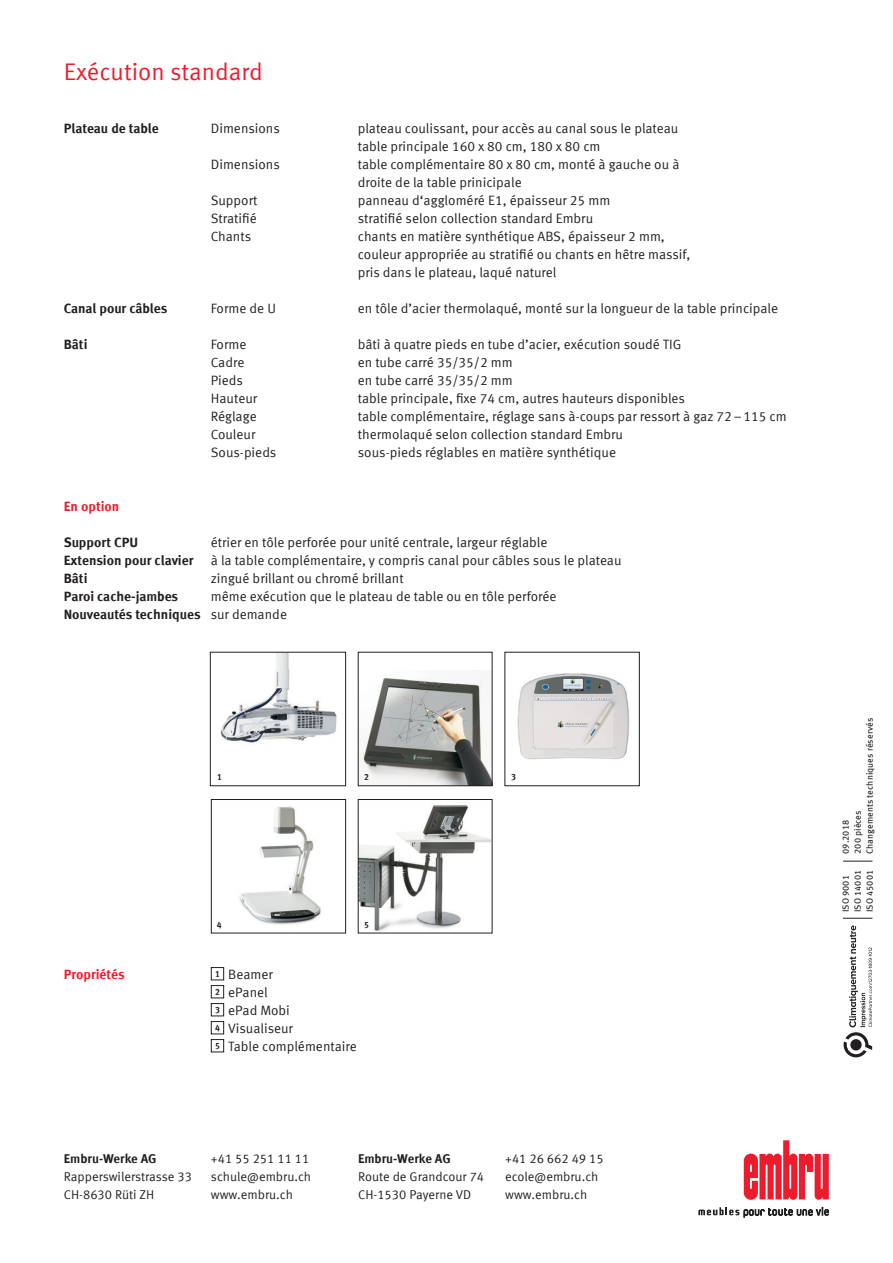
<style>
.page{position:relative;width:893px;height:1263px;background:#fff}
.page>*{position:absolute;margin:0;border:0;box-sizing:border-box;transform-origin:0 0}
.Untertitel_rot_norma{font:24px "Meta Offc Norm";color:#ee1b2d}
.Lauftext_tab_A-D{font:13.5px "Meta Offc Norm";color:#231f20}
.Lauftext_tab_A-D-2{font:700 13.5px "Meta Offc";color:#231f20}
.Legende{font:13.5px "Meta Offc Norm";color:#231f20}
.Legende-2{font:700 13.5px "Meta Offc";color:#ee1b2d}
.Lauftext_tab_A-D-3{font:700 13.5px "Meta Offc";color:#ee1b2d}
.Adressblock{font:12.75px "Meta Offc Norm";color:#231f20}
.Adressblock-2{font:700 12.75px "Meta Offc";color:#231f20}
.Druckvermerk{font:9px "Meta Offc";letter-spacing:.01em;color:#231f20}
.Legendenzahl_schwarz{font:700 9px "Meta Offc";color:#231f20;scale:.96 1}
.s1{font-family:"Meta Offc Norm";font-weight:400}
</style>
<div class="page">
<div style="left:211px;top:967px;width:13px;height:13px;border:1px solid #231f20"></div>
<div style="left:211px;top:985px;width:13px;height:13px;border:1px solid #231f20"></div>
<div style="left:211px;top:1003px;width:13px;height:13px;border:1px solid #231f20"></div>
<div style="left:211px;top:1021px;width:13px;height:13px;border:1px solid #231f20"></div>
<div style="left:211px;top:1039px;width:13px;height:13px;border:1px solid #231f20"></div>
<svg style="left:698px;top:1207px;width:131px;height:10px"></svg>
<svg style="left:744px;top:1140px;width:85px;height:60px"></svg>
<img style="left:239px;top:806px;width:82px;height:119px">
<div style="left:211px;top:799px;width:135px;height:134px;border:1px solid #231f20"></div>
<img style="left:360px;top:805px;width:130px;height:126px">
<div style="left:358px;top:799px;width:134px;height:134px;border:1px solid #231f20"></div>
<img style="left:221px;top:654px;width:116px;height:89px">
<div style="left:210px;top:652px;width:136px;height:134px;border:1px solid #231f20"></div>
<img style="left:360px;top:670px;width:130px;height:114px">
<div style="left:358px;top:652px;width:134px;height:134px;border:1px solid #231f20"></div>
<img style="left:517px;top:673px;width:113px;height:87px">
<svg style="left:843px;top:861px;width:29px;height:1px"></svg>
<svg style="left:843px;top:918px;width:29px;height:1px"></svg>
<svg style="left:844px;top:925px;width:28px;height:132px"></svg>
<p class="Untertitel_rot_norma" style="left:64px;top:58px;width:200px">Exécution standard</p>
<p class="Lauftext_tab_A-D-2" style="left:64px;top:120px;width:96px">Plateau de table</p>
<p class="Lauftext_tab_A-D" style="left:211px;top:120px;width:71px">Dimensions</p>
<p class="Lauftext_tab_A-D" style="left:358px;top:120px;width:322px">plateau coulissant, pour accès au canal sous le plateau</p>
<p class="Lauftext_tab_A-D" style="left:358px;top:138px;width:244px">table principale 160 x 80 cm, 180 x 80 cm</p>
<p class="Lauftext_tab_A-D" style="left:211px;top:156px;width:71px">Dimensions</p>
<p class="Lauftext_tab_A-D" style="left:358px;top:156px;width:323px">table complémentaire 80 x 80 cm, monté à gauche ou à</p>
<p class="Lauftext_tab_A-D" style="left:358px;top:174px;width:165px">droite de la table prinicipale</p>
<p class="Lauftext_tab_A-D" style="left:211px;top:192px;width:48px">Support</p>
<p class="Lauftext_tab_A-D" style="left:358px;top:192px;width:254px">panneau d‘aggloméré E1, épaisseur 25 mm</p>
<p class="Lauftext_tab_A-D" style="left:211px;top:210px;width:48px">Stratifié</p>
<p class="Lauftext_tab_A-D" style="left:358px;top:210px;width:237px">stratifié selon collection standard Embru</p>
<p class="Lauftext_tab_A-D" style="left:211px;top:228px;width:42px">Chants</p>
<p class="Lauftext_tab_A-D" style="left:358px;top:228px;width:309px">chants en matière synthétique ABS, épaisseur 2 mm,</p>
<p class="Lauftext_tab_A-D" style="left:358px;top:246px;width:334px">couleur appropriée au stratifié ou chants en hêtre massif,</p>
<p class="Lauftext_tab_A-D" style="left:358px;top:264px;width:200px">pris dans le plateau, laqué naturel</p>
<p class="Lauftext_tab_A-D-2" style="left:64px;top:300px;width:105px">Canal pour câbles</p>
<p class="Lauftext_tab_A-D" style="left:211px;top:300px;width:67px">Forme de U</p>
<p class="Lauftext_tab_A-D" style="left:358px;top:300px;width:422px">en tôle d’acier thermolaqué, monté sur la longueur de la table principale</p>
<p class="Lauftext_tab_A-D-2" style="left:64px;top:336px;width:25px">Bâti</p>
<p class="Lauftext_tab_A-D" style="left:211px;top:336px;width:37px">Forme</p>
<p class="Lauftext_tab_A-D" style="left:358px;top:336px;width:325px">bâti à quatre pieds en tube d’acier, exécution soudé TIG</p>
<p class="Lauftext_tab_A-D" style="left:211px;top:354px;width:35px">Cadre</p>
<p class="Lauftext_tab_A-D" style="left:358px;top:354px;width:157px">en tube carré 35/35/2 mm</p>
<p class="Lauftext_tab_A-D" style="left:211px;top:372px;width:34px">Pieds</p>
<p class="Lauftext_tab_A-D" style="left:358px;top:372px;width:157px">en tube carré 35/35/2 mm</p>
<p class="Lauftext_tab_A-D" style="left:211px;top:390px;width:48px">Hauteur</p>
<p class="Lauftext_tab_A-D" style="left:358px;top:390px;width:329px">table principale, fixe 74 cm, autres hauteurs disponibles</p>
<p class="Lauftext_tab_A-D" style="left:211px;top:408px;width:47px">Réglage</p>
<p class="Lauftext_tab_A-D" style="left:358px;top:408px;width:430px">table complémentaire, réglage sans à-coups par ressort à gaz 72–115 cm</p>
<p class="Lauftext_tab_A-D" style="left:211px;top:426px;width:46px">Couleur</p>
<p class="Lauftext_tab_A-D" style="left:358px;top:426px;width:267px">thermolaqué selon collection standard Embru</p>
<p class="Lauftext_tab_A-D" style="left:211px;top:444px;width:67px">Sous-pieds</p>
<p class="Lauftext_tab_A-D" style="left:358px;top:444px;width:260px">sous-pieds réglables en matière synthétique</p>
<p class="Lauftext_tab_A-D-3" style="left:64px;top:498px;width:57px">En option</p>
<p class="Lauftext_tab_A-D-2" style="left:64px;top:534px;width:76px">Support CPU</p>
<p class="Lauftext_tab_A-D" style="left:211px;top:534px;width:338px">étrier en tôle perforée pour unité centrale, largeur réglable</p>
<p class="Lauftext_tab_A-D-2" style="left:64px;top:552px;width:131px">Extension pour clavier</p>
<p class="Lauftext_tab_A-D" style="left:211px;top:552px;width:412px">à la table complémentaire, y compris canal pour câbles sous le plateau</p>
<p class="Lauftext_tab_A-D-2" style="left:64px;top:570px;width:25px">Bâti</p>
<p class="Lauftext_tab_A-D" style="left:211px;top:570px;width:194px">zingué brillant ou chromé brillant</p>
<p class="Lauftext_tab_A-D-2" style="left:64px;top:588px;width:116px">Paroi cache-jambes</p>
<p class="Lauftext_tab_A-D" style="left:211px;top:588px;width:347px">même exécution que le plateau de table ou en tôle perforée</p>
<p class="Lauftext_tab_A-D-2" style="left:64px;top:606px;width:225px">Nouveautés techniques <span class="s1">sur demande</span></p>
<p class="Legendenzahl_schwarz" style="left:217px;top:772px;width:7px">1</p>
<p class="Legendenzahl_schwarz" style="left:364px;top:772px;width:7px">2</p>
<p class="Legendenzahl_schwarz" style="left:511px;top:772px;width:7px">3</p>
<p class="Legende-2" style="left:64px;top:966px;width:62px">Propriétés</p>
<p class="Legendenzahl_schwarz" style="left:217px;top:919px;width:7px">4</p>
<p class="Legendenzahl_schwarz" style="left:364px;top:919px;width:7px">5</p>
<p class="Legendenzahl_schwarz" style="left:215px;top:968px;width:7px">1</p>
<p class="Legende" style="left:228px;top:966px;width:46px">Beamer</p>
<p class="Legendenzahl_schwarz" style="left:215px;top:986px;width:7px">2</p>
<p class="Legende" style="left:228px;top:984px;width:41px">ePanel</p>
<p class="Legendenzahl_schwarz" style="left:215px;top:1004px;width:7px">3</p>
<p class="Legende" style="left:228px;top:1002px;width:63px">ePad Mobi</p>
<p class="Legendenzahl_schwarz" style="left:215px;top:1022px;width:7px">4</p>
<p class="Legende" style="left:228px;top:1020px;width:66px">Visualiseur</p>
<p class="Legendenzahl_schwarz" style="left:215px;top:1040px;width:7px">5</p>
<p class="Legende" style="left:228px;top:1038px;width:130px">Table complémentaire</p>
<p class="Adressblock-2" style="left:64px;top:1151px;width:94px">Embru-Werke AG</p>
<p class="Adressblock" style="left:64px;top:1169px;width:130px">Rapperswilerstrasse 33</p>
<p class="Adressblock" style="left:64px;top:1187px;width:92px">CH-8630 Rüti ZH</p>
<p class="Adressblock" style="left:211px;top:1151px;width:100px">+41 55 251 11 11</p>
<p class="Adressblock" style="left:211px;top:1169px;width:102px">schule@embru.ch</p>
<p class="Adressblock" style="left:211px;top:1187px;width:84px">www.embru.ch</p>
<p class="Adressblock-2" style="left:358px;top:1151px;width:94px">Embru-Werke AG</p>
<p class="Adressblock" style="left:358px;top:1169px;width:128px">Route de Grandcour 74</p>
<p class="Adressblock" style="left:358px;top:1187px;width:115px">CH-1530 Payerne VD</p>
<p class="Adressblock" style="left:505px;top:1151px;width:100px">+41 26 662 49 15</p>
<p class="Adressblock" style="left:505px;top:1169px;width:95px">ecole@embru.ch</p>
<p class="Adressblock" style="left:505px;top:1187px;width:84px">www.embru.ch</p>
<p class="Druckvermerk" style="left:864px;top:854px;width:138px;rotate:-90deg">Changements techniques réservés</p>
<p class="Druckvermerk" style="left:840px;top:854px;width:35px;rotate:-90deg">09.2018</p>
<p class="Druckvermerk" style="left:852px;top:854px;width:45px;rotate:-90deg">200 pièces</p>
<p class="Druckvermerk" style="left:840px;top:912px;width:39px;rotate:-90deg">ISO 9001</p>
<p class="Druckvermerk" style="left:852px;top:912px;width:44px;rotate:-90deg">ISO 14001</p>
<p class="Druckvermerk" style="left:864px;top:912px;width:44px;rotate:-90deg">ISO 45001</p>
</div>
